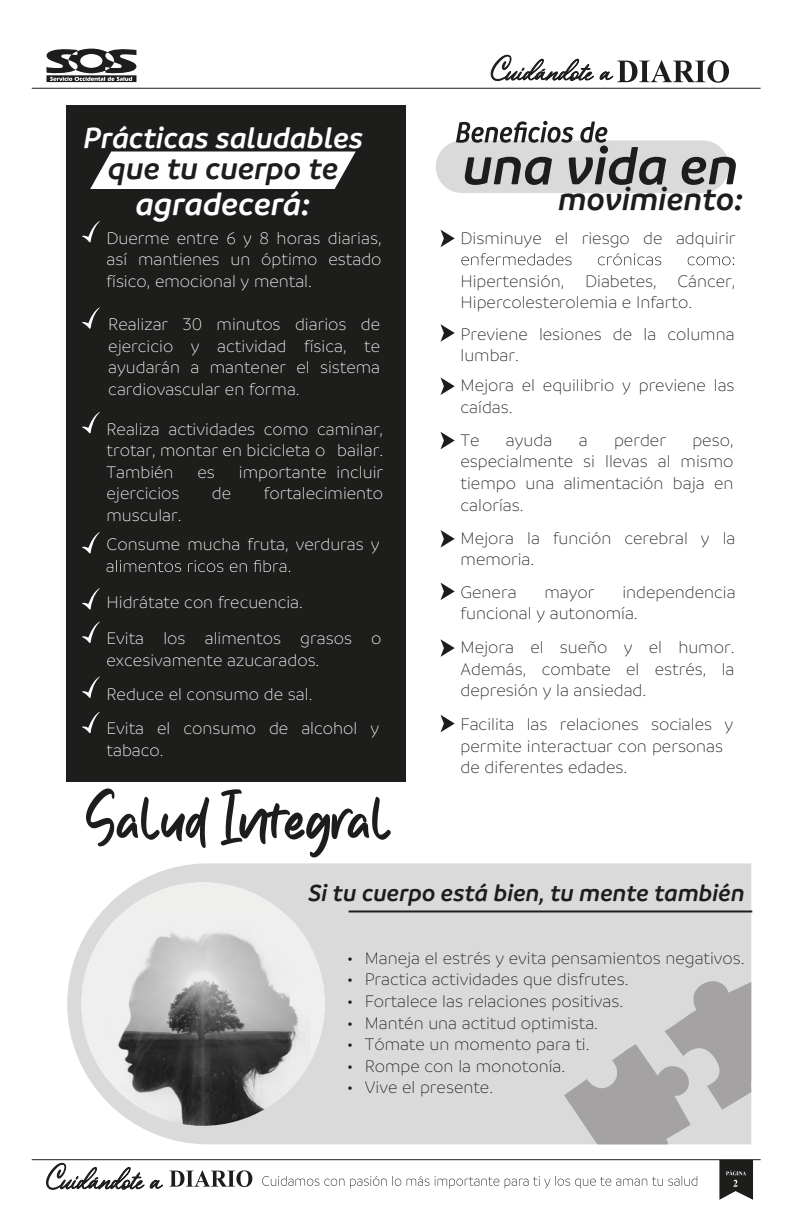
<style>
.page{position:relative;width:794px;height:1219px;background:#fff}
.page>*{position:absolute;margin:0;border:0;box-sizing:border-box;transform-origin:0 0}
.t1{font:75.9px "Spicy Chicken";color:#1d1e1c}
.t2{font:italic 600 56px "Branding SF";color:#1d1e1c}
.t3{font:italic 600 34px "Branding SF";color:#fff}
.t4{font:italic 600 34px "Branding SF";color:#1d1e1c}
.t5{font:italic 600 32.8px "Branding SF";color:#1d1e1c}
.t6{font:italic 600 31.3px "Branding SF";color:#fff}
.t7{font:italic 600 25px "Branding SF";color:#1d1e1c}
.t8{font:300 18px/21.6px "Branding SF";color:#1d1e1c}
.t9{font:300 18px/21.6px "Branding SF";color:#fff;text-align:justify}
</style>
<div class="page">
<svg style="left:67px;top:863px;width:684px;height:281px;background:#dcdcdc"></svg>
<div style="left:66px;top:105px;width:340px;height:677px;background:#1d1e1c"></div>
<svg style="left:90px;top:151px;width:266px;height:38px;background:#e9eae9"></svg>
<hr style="left:32px;top:1159px;width:728px;height:1px;background:#1d1e1c">
<svg style="left:262px;top:1176px;width:82px;height:10px"></svg>
<svg style="left:350px;top:1176px;width:36px;height:12px"></svg>
<svg style="left:392px;top:1176px;width:305px;height:13px"></svg>
<svg style="left:719px;top:1160px;width:34px;height:40px"></svg>
<svg style="left:46px;top:49px;width:91px;height:33px"></svg>
<hr style="left:32px;top:88px;width:728px;height:1px;background:#1d1e1c">
<svg style="left:490px;top:54px;width:239px;height:35px"></svg>
<svg style="left:46px;top:1163px;width:117px;height:27px"></svg>
<svg style="left:169px;top:1170px;width:83px;height:17px"></svg>
<svg style="left:106px;top:560px;width:184px;height:12px"></svg>
<svg style="left:461px;top:253px;width:273px;height:12px"></svg>
<div style="left:436px;top:140px;width:293px;height:53px;background:#dadada;border-radius:26px"></div>
<svg style="left:456px;top:121px;width:151px;height:22px"></svg>
<hr style="left:349px;top:910px;width:403px;height:2px;background:#1d1e1c">
<div style="left:81px;top:882px;width:244px;height:244px;background:#efefed;border-radius:50%"></div>
<img style="left:81px;top:917px;width:229px;height:209px">
<svg style="left:564px;top:980px;width:187px;height:164px;background:#c1c0c0"></svg>
<svg style="left:440px;top:230px;width:15px;height:17px"></svg>
<svg style="left:440px;top:324px;width:15px;height:18px"></svg>
<svg style="left:440px;top:377px;width:15px;height:18px"></svg>
<svg style="left:440px;top:432px;width:15px;height:17px"></svg>
<svg style="left:440px;top:530px;width:15px;height:18px"></svg>
<svg style="left:440px;top:583px;width:15px;height:17px"></svg>
<svg style="left:440px;top:639px;width:15px;height:18px"></svg>
<svg style="left:440px;top:715px;width:15px;height:17px"></svg>
<svg style="left:82px;top:221px;width:18px;height:21px"></svg>
<svg style="left:82px;top:307px;width:18px;height:22px"></svg>
<svg style="left:82px;top:412px;width:18px;height:21px"></svg>
<svg style="left:82px;top:532px;width:18px;height:21px"></svg>
<svg style="left:82px;top:588px;width:18px;height:21px"></svg>
<svg style="left:82px;top:622px;width:18px;height:21px"></svg>
<svg style="left:82px;top:677px;width:18px;height:21px"></svg>
<svg style="left:82px;top:712px;width:18px;height:21px"></svg>
<h3 class="t6" style="left:84px;top:121px;width:281px">Prácticas saludables</h3>
<h3 class="t5" style="left:108px;top:150px;width:231px">que tu cuerpo te</h3>
<h3 class="t3" style="left:136px;top:185px;width:176px">agradecerá:</h3>
<p class="t9" style="left:106px;top:227px;width:276px">Duerme entre 6 y 8 horas diarias, así mantienes un óptimo estado físico, emocional y mental.</p>
<p class="t9" style="left:108px;top:314px;width:273px">Realizar 30 minutos diarios de ejercicio y actividad física, te ayudarán a mantener el sistema cardiovascular en forma.</p>
<p class="t9" style="left:106px;top:418px;width:278px">Realiza actividades como caminar, trotar, montar en bicicleta o bailar.<br>También</p>
<p class="t9" style="left:197px;top:461px;width:19px">es</p>
<p class="t9" style="left:239px;top:461px;width:146px">importante incluir</p>
<p class="t9" style="left:106px;top:483px;width:75px">ejercicios</p>
<p class="t9" style="left:212px;top:483px;width:21px">de</p>
<p class="t9" style="left:264px;top:483px;width:121px">fortalecimiento</p>
<p class="t9" style="left:106px;top:504px;width:77px">muscular.</p>
<p class="t9" style="left:107px;top:534px;width:274px">Consume mucha fruta, verduras y</p>
<p class="t9" style="left:106px;top:584px;width:276px;line-height:36.2px">Hidrátate con frecuencia.<br>Evita los alimentos grasos o</p>
<p class="t9" style="left:107px;top:643px;width:274px;line-height:34.3px;text-align:left">excesivamente azucarados.<br>Reduce el consumo de sal.<br>Evita el consumo de alcohol y</p>
<p class="t9" style="left:107px;top:740px;width:59px">tabaco.</p>
<h1 class="t1" style="left:85px;top:773px;width:308px">SaludIntegral</h1>
<h2 class="t2" style="left:463px;top:135px;width:277px">una vida en</h2>
<h3 class="t4" style="left:558px;top:181px;width:187px">movimiento:</h3>
<p class="t8" style="left:460px;top:227px;width:276px">Disminuye el riesgo de adquirir</p>
<p class="t8" style="left:460px;top:270px;width:276px">Hipertensión, Diabetes, Cáncer,<br>Hipercolesterolemia e Infarto.</p>
<p class="t8" style="left:460px;top:323px;width:276px">Previene lesiones de la columna lumbar.</p>
<p class="t8" style="left:460px;top:375px;width:275px">Mejora el equilibrio y previene las caídas.</p>
<p class="t8" style="left:460px;top:429px;width:21px">Te</p>
<p class="t8" style="left:506px;top:429px;width:48px">ayuda</p>
<p class="t8" style="left:579px;top:429px;width:10px">a</p>
<p class="t8" style="left:614px;top:429px;width:53px">perder</p>
<p class="t8" style="left:460px;top:429px;width:274px;text-align:justify;text-indent:232px">peso, especialmente si llevas al mismo tiempo una alimentación baja en calorías.</p>
<p class="t8" style="left:460px;top:527px;width:276px">Mejora la función cerebral y la memoria.</p>
<p class="t8" style="left:460px;top:581px;width:57px">Genera</p>
<p class="t8" style="left:544px;top:581px;width:51px">mayor</p>
<p class="t8" style="left:460px;top:581px;width:276px;text-indent:162px">independencia funcional y autonomía.</p>
<p class="t8" style="left:460px;top:637px;width:275px;text-align:justify">Mejora el sueño y el humor.<br>Además, combate el estrés, la depresión y la ansiedad.</p>
<p class="t8" style="left:460px;top:714px;width:274px">Facilita las relaciones sociales y permite interactuar con personas de diferentes edades.</p>
<h3 class="t7" style="left:308px;top:880px;width:438px">Si tu cuerpo está bien, tu mente también</h3>
<p class="t8" style="left:347px;top:947px;width:399px">• Maneja el estrés y evita pensamientos negativos.</p>
<p class="t8" style="left:347px;top:969px;width:283px">• Practica actividades que disfrutes.</p>
<p class="t8" style="left:347px;top:991px;width:278px">• Fortalece las relaciones positivas.</p>
<p class="t8" style="left:347px;top:1012px;width:253px">• Mantén una actitud optimista.</p>
<p class="t8" style="left:347px;top:1034px;width:244px">• Tómate un momento para ti.</p>
<p class="t8" style="left:347px;top:1055px;width:220px">• Rompe con la monotonía.</p>
<p class="t8" style="left:347px;top:1077px;width:148px">• Vive el presente.</p>
</div>
